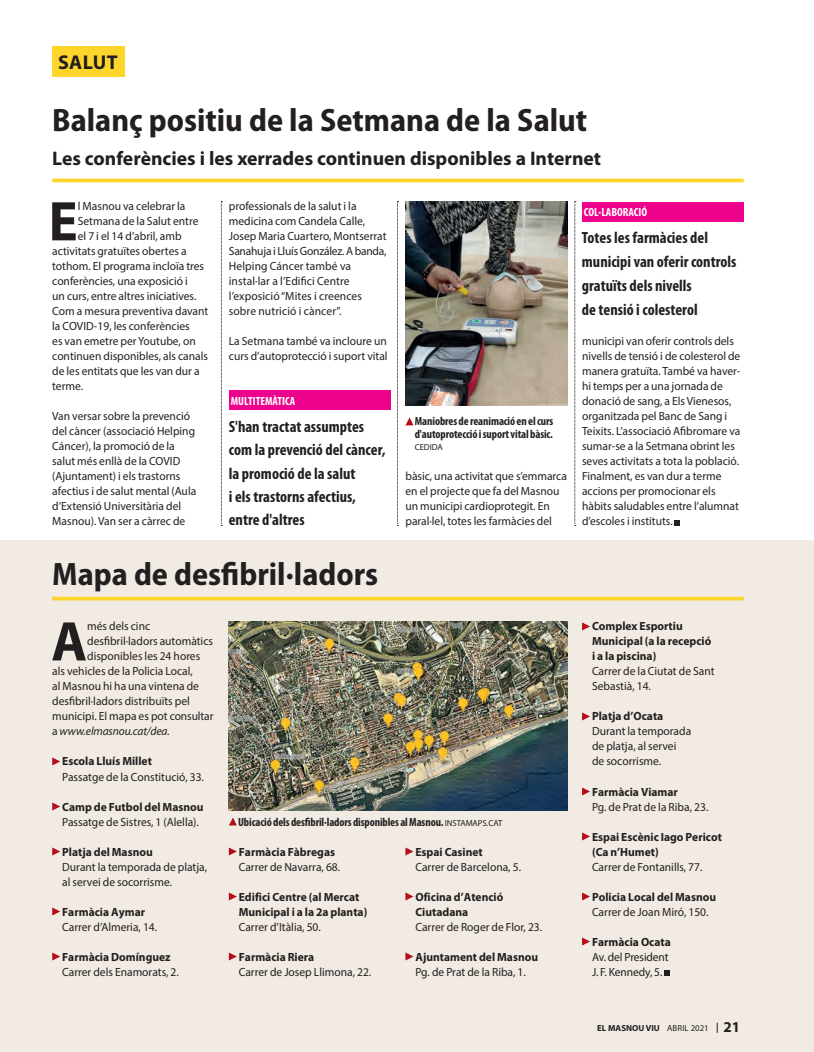
<style>
.page{position:relative;width:814px;height:1052px;background:#fff}
.page>*{position:absolute;margin:0;border:0;box-sizing:border-box;transform-origin:0 0}
.TEXTO{font:700 56.38px "Myriad Pro";color:#231f20}
.parrafo02{font:700 semi-condensed 32.5px "Myriad Pro";color:#231f20}
.t1{font:700 20px "Myriad Pro";letter-spacing:.02em;color:#231f20}
.parrafo02-2{font:700 19.62px "Myriad Pro";color:#231f20}
.parrafo02-3{font:700 condensed 16.25px/23.4px "Myriad Pro";color:#231f20}
.t2{font:700 15px "Myriad Pro";color:#231f20}
.TEXTO-2{font:11.88px/15px "Myriad Pro";color:#231f20}
.TEXTO-3{font:700 11.88px/15px "Myriad Pro";color:#231f20}
.t3{font:700 condensed 11.88px/12.5px "Myriad Pro";letter-spacing:-.01em;color:#231f20}
.parrafo02-4{font:700 condensed 11.88px "Myriad Pro";color:#fff}
.TEXTO-4{font:italic 11.88px "Myriad Pro";letter-spacing:-.01em;color:#231f20}
.t4{font:700 8.75px "Myriad Pro";color:#231f20}
.t5{font:8.75px "Myriad Pro";letter-spacing:-.01em;color:#231f20}
.s1{font-style:normal}
.s2{font-weight:700}
.s3{font-weight:400;font-stretch:normal;font-size:8.75px}
.s4{font-weight:400}
</style>
<div class="page">
<div style="left:0;top:540px;width:813px;height:512px;background:#f1ebe3"></div>
<hr style="left:52px;top:179px;width:691px;height:3px;background:#fdd52b">
<div style="left:52px;top:46px;width:72px;height:31px;background:#fdd52b"></div>
<svg style="left:52px;top:757px;width:8px;height:8px"></svg>
<svg style="left:52px;top:802px;width:8px;height:8px"></svg>
<svg style="left:52px;top:847px;width:8px;height:8px"></svg>
<svg style="left:52px;top:907px;width:8px;height:8px"></svg>
<svg style="left:52px;top:952px;width:8px;height:8px"></svg>
<svg style="left:229px;top:847px;width:8px;height:8px"></svg>
<svg style="left:229px;top:892px;width:8px;height:8px"></svg>
<svg style="left:229px;top:952px;width:8px;height:8px"></svg>
<svg style="left:405px;top:847px;width:8px;height:8px"></svg>
<svg style="left:405px;top:892px;width:8px;height:8px"></svg>
<svg style="left:405px;top:952px;width:8px;height:8px"></svg>
<svg style="left:582px;top:622px;width:8px;height:8px"></svg>
<svg style="left:582px;top:712px;width:8px;height:8px"></svg>
<svg style="left:582px;top:787px;width:8px;height:8px"></svg>
<svg style="left:582px;top:832px;width:8px;height:8px"></svg>
<svg style="left:582px;top:892px;width:8px;height:8px"></svg>
<svg style="left:582px;top:937px;width:8px;height:8px"></svg>
<svg style="left:664px;top:970px;width:5px;height:5px"></svg>
<img style="left:405px;top:201px;width:162px;height:204px">
<svg style="left:229px;top:817px;width:8px;height:8px"></svg>
<hr style="left:52px;top:597px;width:691px;height:3px;background:#fdd52b">
<img style="left:229px;top:622px;width:338px;height:188px">
<svg style="left:674px;top:520px;width:6px;height:5px"></svg>
<svg style="left:405px;top:417px;width:8px;height:8px"></svg>
<div style="left:229px;top:390px;width:161px;height:20px;background:#ed028c"></div>
<div style="left:582px;top:202px;width:161px;height:20px;background:#ed028c"></div>
<svg style="left:221px;top:201px;width:1px;height:325px"></svg>
<svg style="left:397px;top:201px;width:1px;height:325px"></svg>
<svg style="left:574px;top:201px;width:1px;height:325px"></svg>
<p class="t1" style="left:58px;top:51px;width:61px">SALUT</p>
<p class="parrafo02" style="left:52px;top:102px;width:536px">Balanç positiu de la Setmana de la Salut</p>
<p class="parrafo02-2" style="left:52px;top:148px;width:550px">Les conferències i les xerrades continuen disponibles a Internet</p>
<p class="TEXTO" style="left:49px;top:190px;width:31px">E</p>
<p class="TEXTO-2" style="left:78px;top:199px;width:109px">l Masnou va celebrar la</p>
<p class="TEXTO-2" style="left:78px;top:214px;width:122px">Setmana de la Salut entre</p>
<p class="TEXTO-2" style="left:78px;top:229px;width:105px">el 7 i el 14 d’abril, amb</p>
<p class="TEXTO-2" style="left:52px;top:244px;width:136px">activitats gratuïtes obertes a</p>
<p class="TEXTO-2" style="left:52px;top:259px;width:153px">tothom. El programa incloïa tres</p>
<p class="TEXTO-2" style="left:52px;top:274px;width:137px">conferències, una exposició i</p>
<p class="TEXTO-2" style="left:52px;top:289px;width:146px">un curs, entre altres iniciatives.</p>
<p class="TEXTO-2" style="left:52px;top:304px;width:158px">Com a mesura preventiva davant</p>
<p class="TEXTO-2" style="left:52px;top:319px;width:139px">la COVID-19, les conferències</p>
<p class="TEXTO-2" style="left:52px;top:334px;width:145px">es van emetre per Youtube, on</p>
<p class="TEXTO-2" style="left:52px;top:349px;width:157px">continuen disponibles, als canals</p>
<p class="TEXTO-2" style="left:52px;top:364px;width:149px">de les entitats que les van dur a</p>
<p class="TEXTO-2" style="left:52px;top:379px;width:32px">terme.</p>
<p class="TEXTO-2" style="left:52px;top:409px;width:145px">Van versar sobre la prevenció del càncer (associació Helping<br>Cáncer), la promoció de la salut més enllà de la COVID (Ajuntament) i els trastorns afectius i de salut mental (Aula d’Extensió Universitària del<br>Masnou). Van ser a càrrec de</p>
<p class="TEXTO-2" style="left:229px;top:199px;width:159px">professionals de la salut i la medicina com Candela Calle,<br>Josep Maria Cuartero, Montserrat<br>Sanahuja i Lluís González. A banda,<br>Helping Cáncer també va instal·lar a l’Edifici Centre l’exposició “Mites i creences sobre nutrició i càncer”.</p>
<p class="TEXTO-2" style="left:229px;top:334px;width:160px">La Setmana també va incloure un curs d’autoprotecció i suport vital</p>
<p class="parrafo02-4" style="left:231px;top:394px;width:66px">MULTITEMÀTICA</p>
<p class="parrafo02-3" style="left:229px;top:415px;width:158px">S'han tractat assumptes com la prevenció del càncer, la promoció de la salut<br>i els trastorns afectius, entre d'altres</p>
<p class="parrafo02" style="left:52px;top:556px;width:327px">Mapa de desfibril·ladors</p>
<p class="t3" style="left:414px;top:415px;width:140px">Maniobres de reanimació en el curs d'autoprotecció i suport vital bàsic.</p>
<p class="t5" style="left:414px;top:442px;width:29px">CEDIDA</p>
<p class="TEXTO-2" style="left:405px;top:469px;width:163px">bàsic, una activitat que s’emmarca en el projecte que fa del Masnou un municipi cardioprotegit. En paral·lel, totes les farmàcies del</p>
<p class="TEXTO" style="left:51px;top:610px;width:37px">A</p>
<p class="TEXTO-2" style="left:87px;top:619px;width:64px">més dels cinc</p>
<p class="TEXTO-2" style="left:87px;top:634px;width:127px">desfibril·ladors automàtics</p>
<p class="TEXTO-2" style="left:87px;top:649px;width:115px">disponibles les 24 hores</p>
<p class="TEXTO-2" style="left:52px;top:664px;width:142px">als vehicles de la Policia Local,</p>
<p class="TEXTO-2" style="left:52px;top:679px;width:148px">al Masnou hi ha una vintena de</p>
<p class="TEXTO-2" style="left:52px;top:694px;width:139px">desfibril·ladors distribuïts pel</p>
<p class="TEXTO-2" style="left:52px;top:709px;width:163px">municipi. El mapa es pot consultar</p>
<p class="TEXTO-4" style="left:52px;top:724px;width:119px"><span class="s1">a</span> www.elmasnou.cat/dea.</p>
<p class="TEXTO-2" style="left:62px;top:754px;width:143px"><span class="s2">Escola Lluís Millet<br></span>Passatge de la Constitució, 33.</p>
<p class="TEXTO-2" style="left:62px;top:799px;width:143px"><span class="s2">Camp de Futbol del Masnou<br></span>Passatge de Sistres, 1 (Alella).</p>
<p class="TEXTO-2" style="left:62px;top:844px;width:146px"><span class="s2">Platja del Masnou<br></span>Durant la temporada de platja, al servei de socorrisme.</p>
<p class="TEXTO-2" style="left:62px;top:904px;width:96px"><span class="s2">Farmàcia Aymar<br></span>Carrer d’Almeria, 14.</p>
<p class="TEXTO-2" style="left:62px;top:949px;width:118px"><span class="s2">Farmàcia Domínguez<br></span>Carrer dels Enamorats, 2.</p>
<p class="t3" style="left:238px;top:815px;width:266px">Ubicació dels desfibril·ladors disponibles al Masnou. <span class="s3">INSTAMAPS.CAT</span></p>
<p class="TEXTO-2" style="left:239px;top:844px;width:103px"><span class="s2">Farmàcia Fàbregas<br></span>Carrer de Navarra, 68.</p>
<p class="TEXTO-3" style="left:239px;top:889px;width:130px">Edifici Centre (al Mercat<br>Municipal i a la 2a planta)<br><span class="s4">Carrer d’Itàlia, 50.</span></p>
<p class="TEXTO-2" style="left:239px;top:949px;width:134px"><span class="s2">Farmàcia Riera<br></span>Carrer de Josep Llimona, 22.</p>
<p class="TEXTO-2" style="left:415px;top:844px;width:107px"><span class="s2">Espai Casinet<br></span>Carrer de Barcelona, 5.</p>
<p class="TEXTO-3" style="left:415px;top:889px;width:128px">Oficina d’Atenció<br>Ciutadana<br><span class="s4">Carrer de Roger de Flor, 23.</span></p>
<p class="TEXTO-2" style="left:415px;top:949px;width:124px"><span class="s2">Ajuntament del Masnou<br></span>Pg. de Prat de la Riba, 1.</p>
<p class="parrafo02-4" style="left:583px;top:206px;width:65px">COL·LABORACIÓ</p>
<p class="parrafo02-3" style="left:582px;top:226px;width:156px;line-height:24px">Totes les farmàcies del municipi van oferir controls gratuïts dels nivells<br>de tensió i colesterol</p>
<p class="TEXTO-2" style="left:582px;top:334px;width:160px">municipi van oferir controls dels nivells de tensió i de colesterol de manera gratuïta. També va haver&shy;hi temps per a una jornada de donació de sang, a Els Vienesos, organitzada pel Banc de Sang i<br>Teixits. L’associació Afibromare va sumar-se a la Setmana obrint les seves activitats a tota la població.<br>Finalment, es van dur a terme accions per promocionar els hàbits saludables entre l’alumnat d’escoles i instituts.</p>
<p class="TEXTO-3" style="left:592px;top:619px;width:124px">Complex Esportiu<br>Municipal (a la recepció i a la piscina)<br><span class="s4">Carrer de la Ciutat de Sant<br>Sebastià, 14.</span></p>
<p class="TEXTO-2" style="left:592px;top:709px;width:101px"><span class="s2">Platja d’Ocata<br></span>Durant la temporada de platja, al servei de socorrisme.</p>
<p class="TEXTO-2" style="left:592px;top:784px;width:118px"><span class="s2">Farmàcia Viamar<br></span>Pg. de Prat de la Riba, 23.</p>
<p class="TEXTO-3" style="left:592px;top:829px;width:131px">Espai Escènic Iago Pericot (Ca n’Humet)<br><span class="s4">Carrer de Fontanills, 77.</span></p>
<p class="TEXTO-3" style="left:592px;top:889px;width:126px">Policia Local del Masnou<br><span class="s4">Carrer de Joan Miró, 150.</span></p>
<p class="TEXTO-2" style="left:592px;top:934px;width:80px"><span class="s2">Farmàcia Ocata<br></span>Av. del President<br>J. F. Kennedy, 5.</p>
<p class="t4" style="left:597px;top:1023px;width:113px">EL MASNOU VIU <span class="s4">ABRIL 2021</span></p>
<p class="t2" style="left:723px;top:1018px;width:18px">21</p>
</div>
